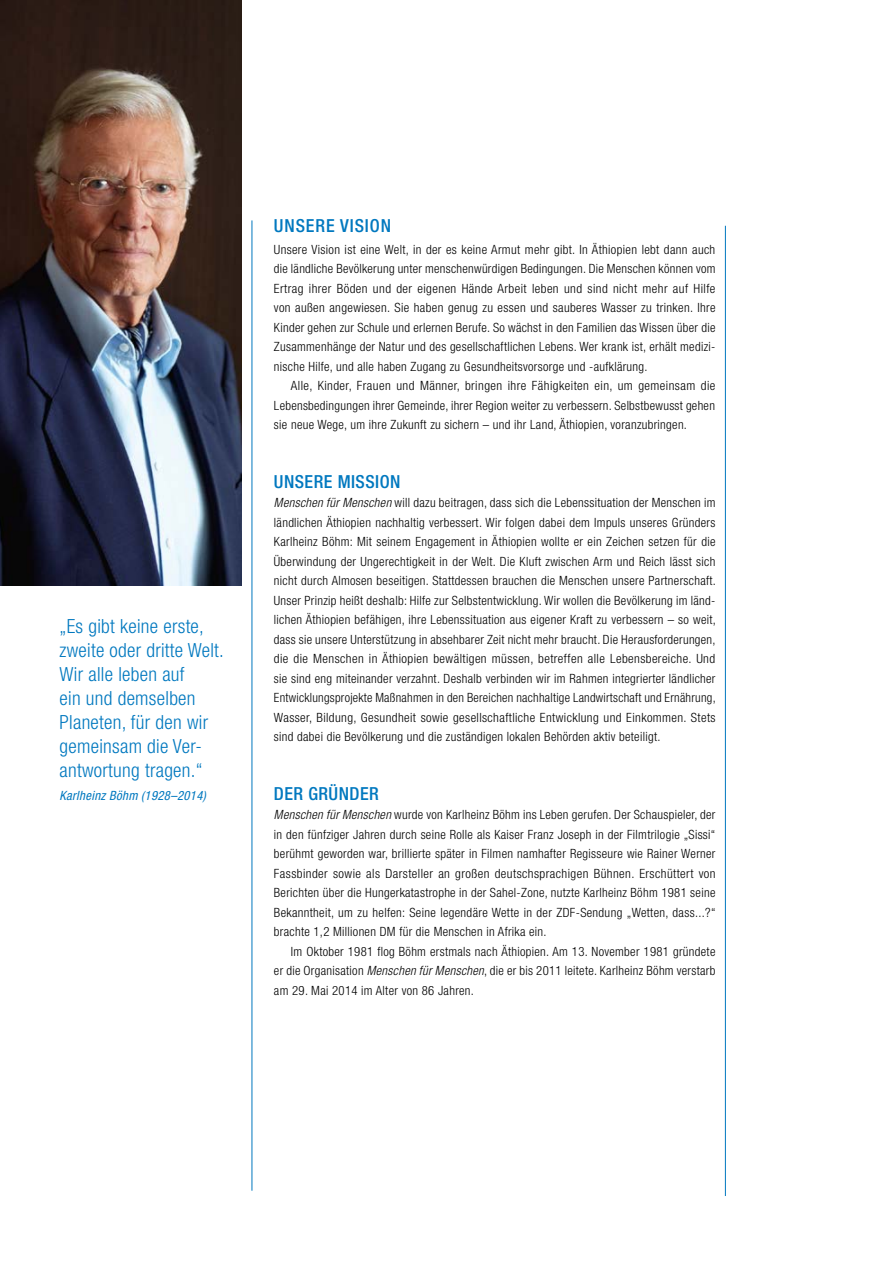
<style>
.page{position:relative;width:893px;height:1263px;background:#fff}
.page>*{position:absolute;margin:0;border:0;box-sizing:border-box;transform-origin:0 0}
.Zitate_Vision{font:300 condensed 19.5px/24px "Helvetica Neue LT Std";letter-spacing:.015em;color:#0078bf}
.Sublines_blau{font:500 condensed 18px "Helvetica Neue LT Std";letter-spacing:.025em;color:#0078bf}
.Headline_klein{font:500 condensed 18px "Helvetica Neue LT Std";letter-spacing:.05em;color:#0078bf}
.fließ__block{font:500 condensed 18px "Helvetica Neue LT Std";letter-spacing:.025em;color:#0078bf}
.fließ__block-2{font:300 condensed 12.75px/19.5px "Helvetica Neue LT Std";letter-spacing:.025em;color:#000;text-align:justify}
.fließ__block_einz{font:300 condensed 12.75px/19.5px "Helvetica Neue LT Std";letter-spacing:.025em;color:#000;text-align:justify}
.fließ__flatter{font:italic condensed 12.75px "Helvetica Neue LT Std";letter-spacing:.025em;color:#0078bf}
.s1{font-style:italic}
</style>
<div class="page">
<img style="left:0;top:0;width:241px;height:585px">
<hr style="left:252px;top:220px;width:1px;height:971px;background:#0078bf">
<hr style="left:725px;top:226px;width:1px;height:970px;background:#0078bf">
<p class="Zitate_Vision" style="left:60px;top:614px;width:166px">„Es gibt keine erste, zweite oder dritte Welt.<br>Wir alle leben auf<br>ein und demselben<br>Planeten, für den wir gemeinsam die Ver&shy;antwortung tragen.“</p>
<p class="fließ__flatter" style="left:60px;top:788px;width:148px">Karlheinz Böhm (1928–2014)</p>
<p class="Headline_klein" style="left:274px;top:215px;width:119px">UNSERE VISION</p>
<p class="fließ__block-2" style="left:274px;top:239px;width:443px">Unsere Vision ist eine Welt, in der es keine Armut mehr gibt. In Äthiopien lebt dann auch die ländliche Bevölkerung unter menschenwürdigen Bedingungen. Die Menschen können vom Ertrag ihrer Böden und der eigenen Hände Arbeit leben und sind nicht mehr auf Hilfe von außen angewiesen. Sie haben genug zu essen und sauberes Wasser zu trinken. Ihre Kinder gehen zur Schule und erlernen Berufe. So wächst in den Familien das Wissen über die Zusammenhänge der Natur und des gesellschaftlichen Lebens. Wer krank ist, erhält medizi&shy;nische Hilfe, und alle haben Zugang zu Gesundheitsvorsorge und -aufklärung.</p>
<p class="fließ__block_einz" style="left:274px;top:376px;width:443px;text-indent:17px">Alle, Kinder, Frauen und Männer, bringen ihre Fähigkeiten ein, um gemeinsam die Lebensbedingungen ihrer Gemeinde, ihrer Region weiter zu verbessern. Selbstbewusst gehen sie neue Wege, um ihre Zukunft zu sichern – und ihr Land, Äthiopien, voranzubringen.</p>
<p class="Sublines_blau" style="left:274px;top:470px;width:128px">UNSERE MISSION</p>
<p class="fließ__block-2" style="left:274px;top:493px;width:443px"><span class="s1">Menschen für Menschen</span> will dazu beitragen, dass sich die Lebenssituation der Menschen im ländlichen Äthiopien nachhaltig verbessert. Wir folgen dabei dem Impuls unseres Gründers Karlheinz Böhm: Mit seinem Engagement in Äthiopien wollte er ein Zeichen setzen für die Überwindung der Ungerechtigkeit in der Welt. Die Kluft zwischen Arm und Reich lässt sich nicht durch Almosen beseitigen. Stattdessen brauchen die Menschen unsere Partnerschaft.<br>Unser Prinzip heißt deshalb: Hilfe zur Selbstentwicklung. Wir wollen die Bevölkerung im länd&shy;lichen Äthiopien befähigen, ihre Lebenssituation aus eigener Kraft zu verbessern – so weit, dass sie unsere Unterstützung in absehbarer Zeit nicht mehr braucht. Die Herausforderungen, die die Menschen in Äthiopien bewältigen müssen, betreffen alle Lebensbereiche. Und sie sind eng miteinander verzahnt. Deshalb verbinden wir im Rahmen integrierter ländlicher Entwicklungsprojekte Maßnahmen in den Bereichen nachhaltige Landwirtschaft und Ernährung, Wasser, Bildung, Gesundheit sowie gesellschaftliche Entwicklung und Einkommen. Stets sind dabei die Bevölkerung und die zuständigen lokalen Behörden aktiv beteiligt.</p>
<p class="fließ__block" style="left:274px;top:782px;width:106px">DER GRÜNDER</p>
<p class="fließ__block-2" style="left:274px;top:805px;width:443px"><span class="s1">Menschen für Menschen</span> wurde von Karlheinz Böhm ins Leben gerufen. Der Schauspieler, der in den fünfziger Jahren durch seine Rolle als Kaiser Franz Joseph in der Filmtrilogie „Sissi“ berühmt geworden war, brillierte später in Filmen namhafter Regisseure wie Rainer Werner Fassbinder sowie als Darsteller an großen deutschsprachigen Bühnen. Erschüttert von Berichten über die Hungerkatastrophe in der Sahel-Zone, nutzte Karlheinz Böhm 1981 seine Bekanntheit, um zu helfen: Seine legendäre Wette in der ZDF-Sendung „Wetten, dass...?“ brachte 1,2 Millionen DM für die Menschen in Afrika ein.</p>
<p class="fließ__block_einz" style="left:274px;top:941px;width:443px;text-indent:17px">Im Oktober 1981 flog Böhm erstmals nach Äthiopien. Am 13. November 1981 gründete er die Organisation <span class="s1">Menschen für Menschen</span>, die er bis 2011 leitete. Karlheinz Böhm verstarb am 29. Mai 2014 im Alter von 86 Jahren.</p>
</div>
